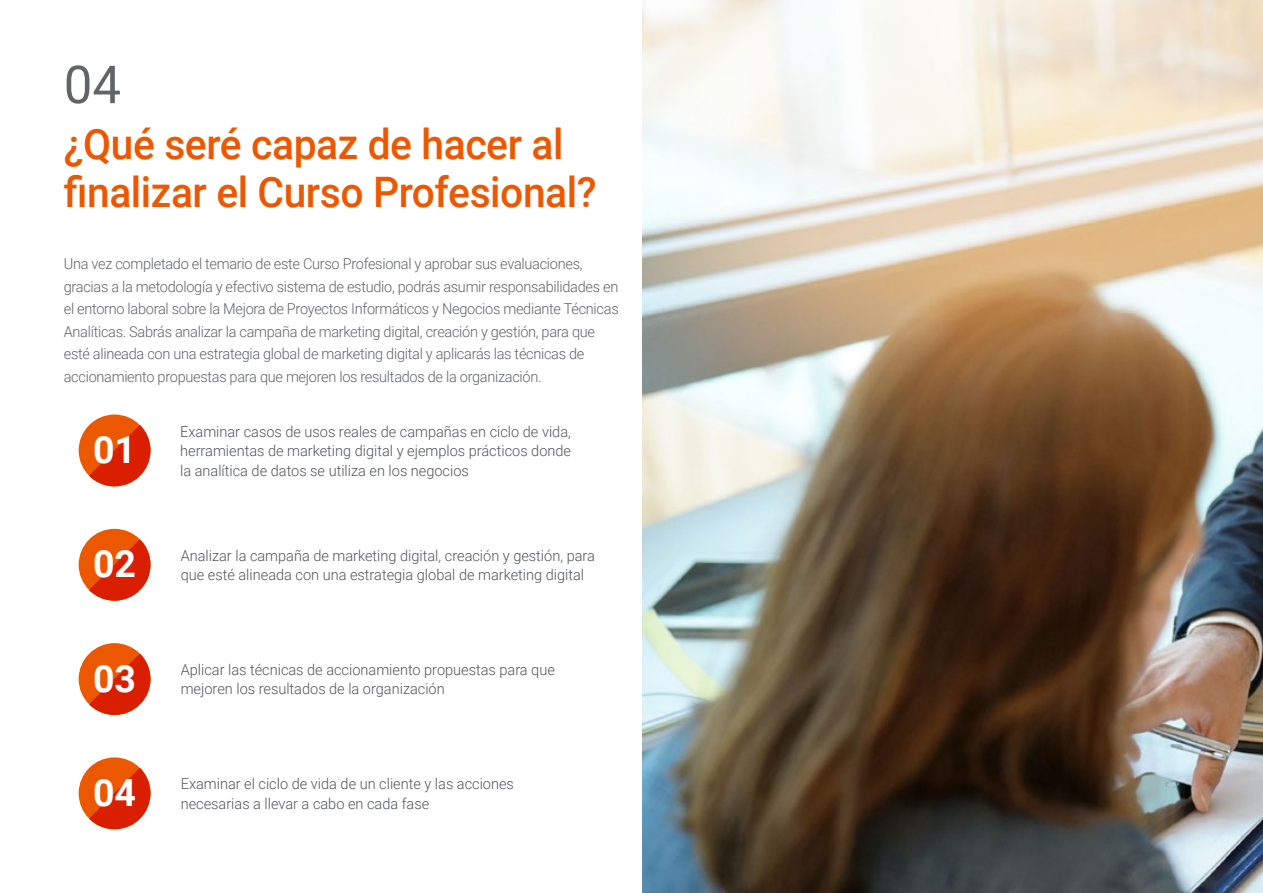
<style>
.page{position:relative;width:1263px;height:893px;background:#fff}
.page>*{position:absolute;margin:0;border:0;box-sizing:border-box;transform-origin:0 0}
.t1{font:52.5px "Roboto";color:#61646a}
.t2{font:500 42px/48px "Roboto";letter-spacing:-.01em;color:#ec5800}
.t3{font:700 37.5px "Roboto";color:#fff}
.t4{font:300 15px/22.5px "Roboto";letter-spacing:-.02em;color:#61646a}
.t5{font:300 15px/19.5px "Roboto";color:#52555b}
</style>
<div class="page">
<div style="left:79px;top:529px;width:71px;height:72px;background:#ec5800;border-radius:50%"></div>
<svg style="left:89px;top:539px;width:61px;height:62px"></svg>
<div style="left:79px;top:757px;width:71px;height:72px;background:#ec5800;border-radius:50%"></div>
<svg style="left:89px;top:768px;width:61px;height:61px"></svg>
<div style="left:79px;top:643px;width:71px;height:72px;background:#ec5800;border-radius:50%"></div>
<svg style="left:89px;top:654px;width:61px;height:61px"></svg>
<div style="left:79px;top:415px;width:71px;height:71px;background:#ec5800;border-radius:50%"></div>
<svg style="left:89px;top:425px;width:61px;height:61px"></svg>
<img style="left:642px;top:0;width:621px;height:893px">
<h1 class="t1" style="left:64px;top:48px;width:59px">04</h1>
<h2 class="t2" style="left:64px;top:119px;width:534px">¿Qué seré capaz de hacer al finalizar el Curso Profesional?</h2>
<p class="t4" style="left:64px;top:252px;width:556px">Una vez completado el temario de este Curso Profesional y aprobar sus evaluaciones, gracias a la metodología y efectivo sistema de estudio, podrás asumir responsabilidades en el entorno laboral sobre la Mejora de Proyectos Informáticos y Negocios mediante Técnicas Analíticas. Sabrás analizar la campaña de marketing digital, creación y gestión, para que esté alineada con una estrategia global de marketing digital y aplicarás las técnicas de accionamiento propuestas para que mejoren los resultados de la organización.</p>
<h3 class="t3" style="left:93px;top:424px;width:45px">01</h3>
<p class="t5" style="left:180px;top:421px;width:392px;text-align:justify">Examinar casos de usos reales de campañas en ciclo de vida, herramientas de marketing digital y ejemplos prácticos donde la analítica de datos se utiliza en los negocios</p>
<h3 class="t3" style="left:93px;top:538px;width:45px">02</h3>
<p class="t5" style="left:181px;top:545px;width:416px">Analizar la campaña de marketing digital, creación y gestión, para que esté alineada con una estrategia global de marketing digital</p>
<h3 class="t3" style="left:93px;top:652px;width:45px">03</h3>
<p class="t5" style="left:181px;top:659px;width:376px">Aplicar las técnicas de accionamiento propuestas para que mejoren los resultados de la organización</p>
<h3 class="t3" style="left:93px;top:766px;width:45px">04</h3>
<p class="t5" style="left:181px;top:773px;width:335px">Examinar el ciclo de vida de un cliente y las acciones necesarias a llevar a cabo en cada fase</p>
</div>
